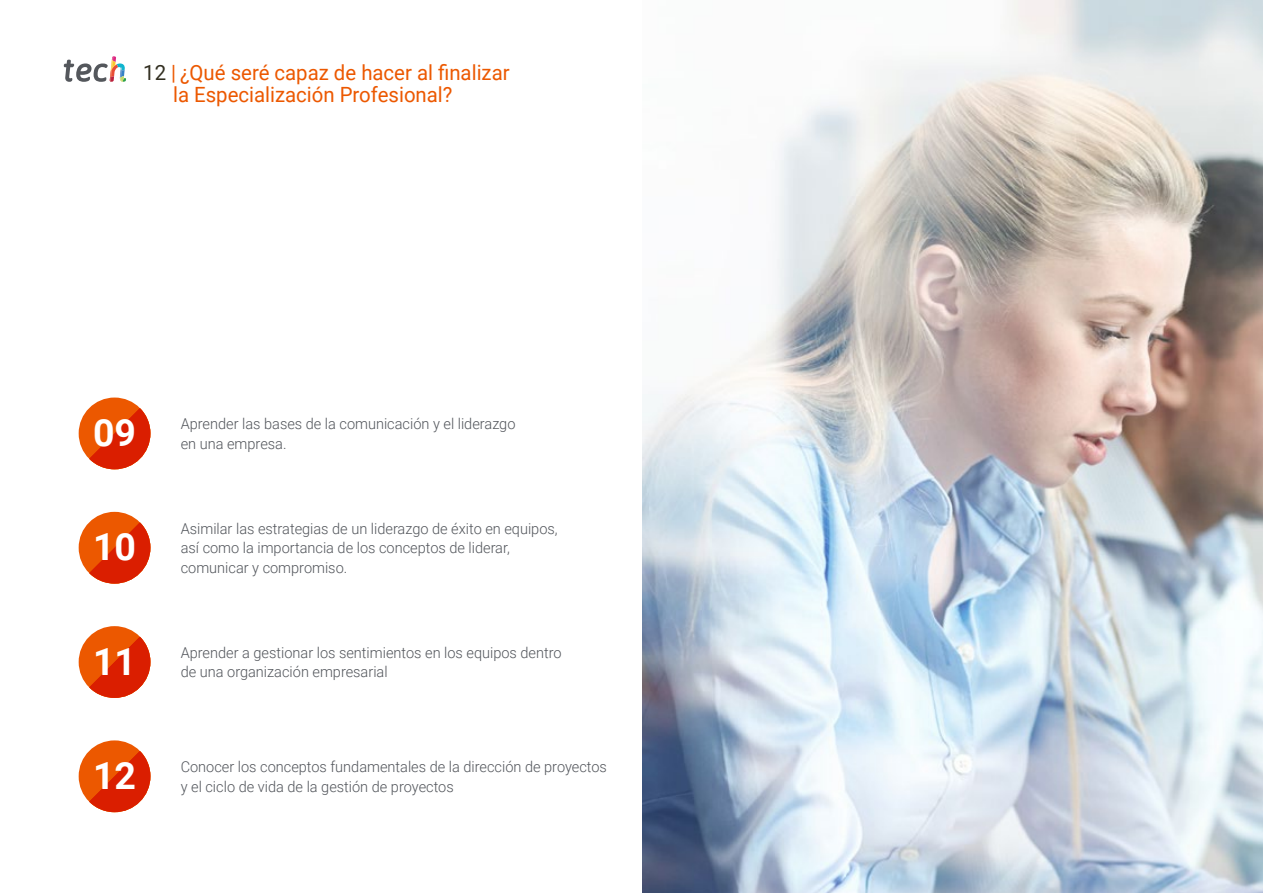
<style>
.page{position:relative;width:1263px;height:893px;background:#fff}
.page>*{position:absolute;margin:0;border:0;box-sizing:border-box;transform-origin:0 0}
.t1{font:700 37.5px "Roboto";color:#fff}
.t2{font:21px/22.5px "Roboto";color:#ec5800}
.t3{font:300 15px/19.5px "Roboto";color:#52555b}
.s1{color:#312e20}
</style>
<div class="page">
<svg style="left:64px;top:56px;width:62px;height:26px"></svg>
<div style="left:79px;top:626px;width:71px;height:72px;background:#ec5800;border-radius:50%"></div>
<svg style="left:89px;top:637px;width:61px;height:61px"></svg>
<div style="left:79px;top:740px;width:71px;height:72px;background:#ec5800;border-radius:50%"></div>
<svg style="left:89px;top:751px;width:61px;height:61px"></svg>
<div style="left:79px;top:512px;width:71px;height:72px;background:#ec5800;border-radius:50%"></div>
<svg style="left:89px;top:522px;width:61px;height:62px"></svg>
<div style="left:79px;top:398px;width:71px;height:71px;background:#ec5800;border-radius:50%"></div>
<svg style="left:89px;top:408px;width:61px;height:61px"></svg>
<img style="left:642px;top:0;width:621px;height:893px">
<h2 class="t2" style="left:173px;top:60px;width:338px;text-indent:-30px"><span class="s1">12</span> | ¿Qué seré capaz de hacer al finalizar la Especialización Profesional?</h2>
<h1 class="t1" style="left:93px;top:407px;width:45px">09</h1>
<h1 class="t1" style="left:93px;top:521px;width:45px">10</h1>
<p class="t3" style="left:181px;top:414px;width:336px">Aprender las bases de la comunicación y el liderazgo</p>
<p class="t3" style="left:181px;top:433px;width:107px">en una empresa.</p>
<p class="t3" style="left:181px;top:518px;width:378px">Asimilar las estrategias de un liderazgo de éxito en equipos, así como la importancia de los conceptos de liderar, comunicar y compromiso.</p>
<h1 class="t1" style="left:93px;top:635px;width:45px">11</h1>
<p class="t3" style="left:181px;top:642px;width:382px">Aprender a gestionar los sentimientos en los equipos dentro de una organización empresarial</p>
<h1 class="t1" style="left:93px;top:749px;width:45px">12</h1>
<p class="t3" style="left:181px;top:756px;width:428px">Conocer los conceptos fundamentales de la dirección de proyectos y el ciclo de vida de la gestión de proyectos</p>
</div>
